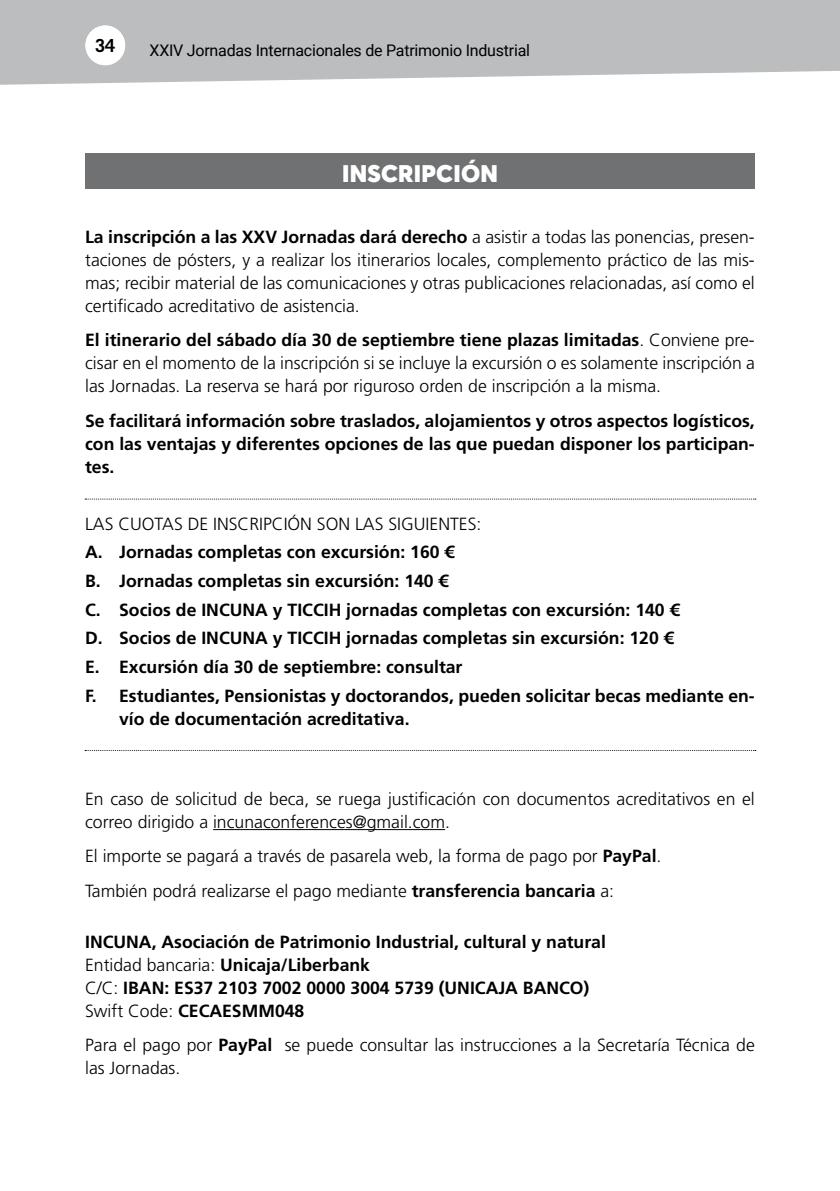
<style>
.page{position:relative;width:840px;height:1191px;background:#fff}
.page>*{position:absolute;margin:0;border:0;box-sizing:border-box;transform-origin:0 0}
.t1{font:900 24px "Averta Std";letter-spacing:.01em;color:#fff}
.t2{font:700 18px "Trade Gothic LT Std";color:#000}
.t3{font:300 17.6px/23px "Frutiger LT Std";color:#000}
.t4{font:700 17.6px/23px "Frutiger LT Std";color:#000}
.t5{font:16px "Roboto";letter-spacing:-.015em;color:#000}
.s1{font-weight:700}
.s2{font-weight:300}
</style>
<div class="page">
<svg style="left:0;top:0;width:839px;height:85px;background:#c0c2c3"></svg>
<hr style="left:213px;top:829px;width:232px;height:1px;background:#000">
<div style="left:85px;top:26px;width:40px;height:39px;background:#fff;border-radius:50%"></div>
<div style="left:85px;top:153px;width:669px;height:35px;background:#707172"></div>
<svg style="left:85px;top:498px;width:670px;height:1px"></svg>
<svg style="left:85px;top:750px;width:670px;height:1px"></svg>
<p class="t2" style="left:95px;top:34px;width:22px">34</p>
<p class="t5" style="left:149px;top:36px;width:378px">XXV Jornadas Internacionales de Patrimonio Industrial</p>
<p class="t5" style="left:149px;top:39px;width:382px">XXIV Jornadas Internacionales de Patrimonio Industrial</p>
<h1 class="t1" style="left:342px;top:157px;width:157px">INSCRIPCIÓN</h1>
<p class="t3" style="left:85px;top:225px;width:670px;text-align:justify"><span class="s1">La inscripción a las XXV Jornadas dará derecho</span> a asistir a todas las ponencias, presen&shy;taciones de pósters, y a realizar los itinerarios locales, complemento práctico de las mis&shy;mas; recibir material de las comunicaciones y otras publicaciones relacionadas, así como el certificado acreditativo de asistencia.</p>
<p class="t3" style="left:85px;top:329px;width:671px;text-align:justify"><span class="s1">El itinerario del sábado día 30 de septiembre tiene plazas limitadas</span>. Conviene pre&shy;cisar en el momento de la inscripción si se incluye la excursión o es solamente inscripción a las Jornadas. La reserva se hará por riguroso orden de inscripción a la misma.</p>
<p class="t4" style="left:85px;top:409px;width:670px;text-align:justify">Se facilitará información sobre traslados, alojamientos y otros aspectos logísticos, con las ventajas y diferentes opciones de las que puedan disponer los participan&shy;tes.</p>
<p class="t3" style="left:85px;top:512px;width:397px">LAS CUOTAS DE INSCRIPCIÓN SON LAS SIGUIENTES:</p>
<p class="t4" style="left:85px;top:538px;width:670px;line-height:28.6px">A. Jornadas completas con excursión: 160 €<br>B. Jornadas completas sin excursión: 140 €<br>C. Socios de INCUNA y TICCIH jornadas completas con excursión: 140 €<br>D. Socios de INCUNA y TICCIH jornadas completas sin excursión: 120 €<br>E. Excursión día 30 de septiembre: consultar<br>F. Estudiantes, Pensionistas y doctorandos, pueden solicitar becas mediante en-</p>
<p class="t4" style="left:119px;top:707px;width:292px">vío de documentación acreditativa.</p>
<p class="t3" style="left:85px;top:787px;width:670px">En caso de solicitud de beca, se ruega justificación con documentos acreditativos en el correo dirigido a incunaconferences@gmail.com.</p>
<p class="t3" style="left:85px;top:839px;width:577px;line-height:34.4px">El importe se pagará a través de pasarela web, la forma de pago por <span class="s1">PayPal</span>.<br>También podrá realizarse el pago mediante <span class="s1">transferencia bancaria</span> a:</p>
<p class="t4" style="left:85px;top:930px;width:522px">INCUNA, Asociación de Patrimonio Industrial, cultural y natural <span class="s2">Entidad bancaria:</span> Unicaja/Liberbank<br><span class="s2">C/C:</span> IBAN: ES37 2103 7002 0000 3004 5739 (UNICAJA BANCO)<br><span class="s2">Swift Code:</span> CECAESMM048</p>
<p class="t3" style="left:85px;top:1034px;width:671px">Para el pago por <span class="s1">PayPal</span> se puede consultar las instrucciones a la Secretaría Técnica de las Jornadas.</p>
</div>
